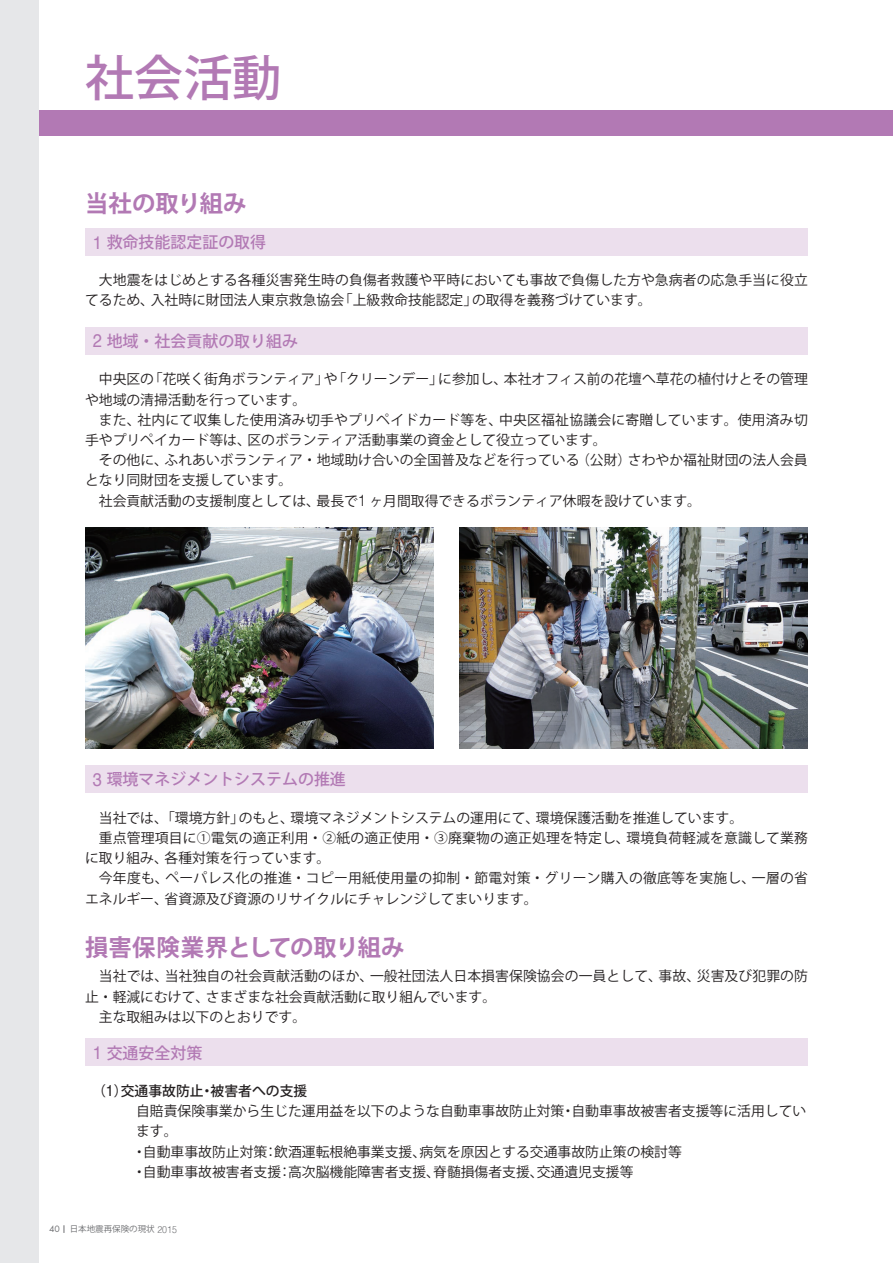
<style>
.page{position:relative;width:893px;height:1263px;background:#fff}
.page>*{position:absolute;margin:0;border:0;box-sizing:border-box;transform-origin:0 0}
.t1{font:500 48.9px "Koz Go Pro";color:#b279b4}
.t2{font:700 23.4px "Koz Go Pro";color:#b279b4}
.t3{font:500 15.9px "Koz Go Pro";color:#b279b4}
.t4{font:13.8px/20.2px "Koz Go Pro";color:#231f20}
.t5{font:13.8px "Koz Go Pro";letter-spacing:.02em;color:#231f20}
.t6{font:8.55px "Koz Go Pro";color:#6c6d70}
.s1{font-family:"Helvetica";font-weight:400;font-size:18.3px}
.s2{font-family:"Helvetica";font-weight:300;font-size:15.9px}
.s3{font-weight:500}
.s4{font-family:"Helvetica";font-size:15.9px}
.s5{font-family:"Futura PT";font-size:9.6px}
.s6{font-family:"Helvetica";font-weight:300;font-size:9.75px}
</style>
<div class="page">
<div style="left:0;top:111px;width:893px;height:25px;background:#b279b4"></div>
<div style="left:0;top:0;width:38px;height:1263px;background:#e6e7e9"></div>
<div style="left:85px;top:228px;width:723px;height:28px;background:#ecdfed"></div>
<div style="left:85px;top:765px;width:723px;height:28px;background:#ecdfed"></div>
<div style="left:85px;top:1039px;width:723px;height:27px;background:#ecdfed"></div>
<div style="left:85px;top:327px;width:723px;height:28px;background:#ecdfed"></div>
<img style="left:459px;top:527px;width:349px;height:221px">
<img style="left:85px;top:527px;width:349px;height:221px">
<h1 class="t1" style="left:85px;top:47px;width:197px">社会活動</h1>
<h2 class="t2" style="left:85px;top:188px;width:163px">当社の取り組み</h2>
<p class="t3" style="left:93px;top:232px;width:175px"><span class="s1">1</span> 救命技能認定証の取得</p>
<p class="t4" style="left:85px;top:270px;width:724px;text-indent:14px">大地震をはじめとする各種災害発生時の負傷者救護や平時においても事故で負傷した方や急病者の応急手当に役立てるため、入社時に財団法人東京救急協会「上級救命技能認定」の取得を義務づけています。</p>
<p class="t3" style="left:93px;top:331px;width:207px"><span class="s1">2</span> 地域・社会貢献の取り組み</p>
<p class="t4" style="left:85px;top:370px;width:724px;text-indent:14px">中央区の「花咲く街角ボランティア」や「クリーンデー」に参加し、本社オフィス前の花壇へ草花の植付けとその管理や地域の清掃活動を行っています。</p>
<p class="t4" style="left:85px;top:410px;width:724px;text-indent:14px">また、社内にて収集した使用済み切手やプリペイドカード等を、中央区福祉協議会に寄贈しています。使用済み切手やプリペイカード等は、区のボランティア活動事業の資金として役立っています。</p>
<p class="t4" style="left:99px;top:450px;width:710px">その他に、ふれあいボランティア・地域助け合いの全国普及などを行っている（公財）さわやか福祉財団の法人会員</p>
<p class="t4" style="left:85px;top:471px;width:209px">となり同財団を支援しています。</p>
<p class="t4" style="left:99px;top:491px;width:604px">社会貢献活動の支援制度としては、最長で<span class="s2">1</span> ヶ月間取得できるボランティア休暇を設けています。</p>
<p class="t3" style="left:93px;top:769px;width:255px"><span class="s1">3</span> 環境マネジメントシステムの推進</p>
<p class="t4" style="left:99px;top:808px;width:646px">当社では、「環境方針」のもと、環境マネジメントシステムの運用にて、環境保護活動を推進しています。</p>
<p class="t4" style="left:99px;top:828px;width:711px">重点管理項目に①電気の適正利用・②紙の適正使用・③廃棄物の適正処理を特定し、環境負荷軽減を意識して業務</p>
<p class="t4" style="left:85px;top:848px;width:247px">に取り組み、各種対策を行っています。</p>
<p class="t5" style="left:99px;top:869px;width:711px">今年度も、ペーパレス化の推進・コピー用紙使用量の抑制・節電対策・グリーン購入の徹底等を実施し、一層の省</p>
<p class="t4" style="left:85px;top:889px;width:454px">エネルギー、省資源及び資源のリサイクルにチャレンジしてまいります。</p>
<h2 class="t2" style="left:85px;top:932px;width:321px">損害保険業界としての取り組み</h2>
<p class="t4" style="left:99px;top:966px;width:711px">当社では、当社独自の社会貢献活動のほか、一般社団法人日本損害保険協会の一員として、事故、災害及び犯罪の防</p>
<p class="t4" style="left:85px;top:987px;width:413px">止・軽減にむけて、さまざまな社会貢献活動に取り組んでいます。</p>
<p class="t4" style="left:99px;top:1007px;width:209px">主な取組みは以下のとおりです。</p>
<p class="t3" style="left:93px;top:1042px;width:111px"><span class="s1">1</span> 交通安全対策</p>
<p class="t4" style="left:133px;top:1081px;width:675px;text-indent:-40px"><span class="s3">（</span><span class="s4">1</span><span class="s3">）交通事故防止・被害者への支援<br></span>自賠責保険事業から生じた運用益を以下のような自動車事故防止対策・自動車事故被害者支援等に活用しています。<br>・自動車事故防止対策：飲酒運転根絶事業支援、病気を原因とする交通事故防止策の検討等<br>・自動車事故被害者支援：高次脳機能障害者支援、脊髄損傷者支援、交通遺児支援等</p>
<p class="t6" style="left:49px;top:1224px;width:129px"><span class="s5">40</span> 日本地震再保険の現状 <span class="s6">2015</span></p>
</div>
